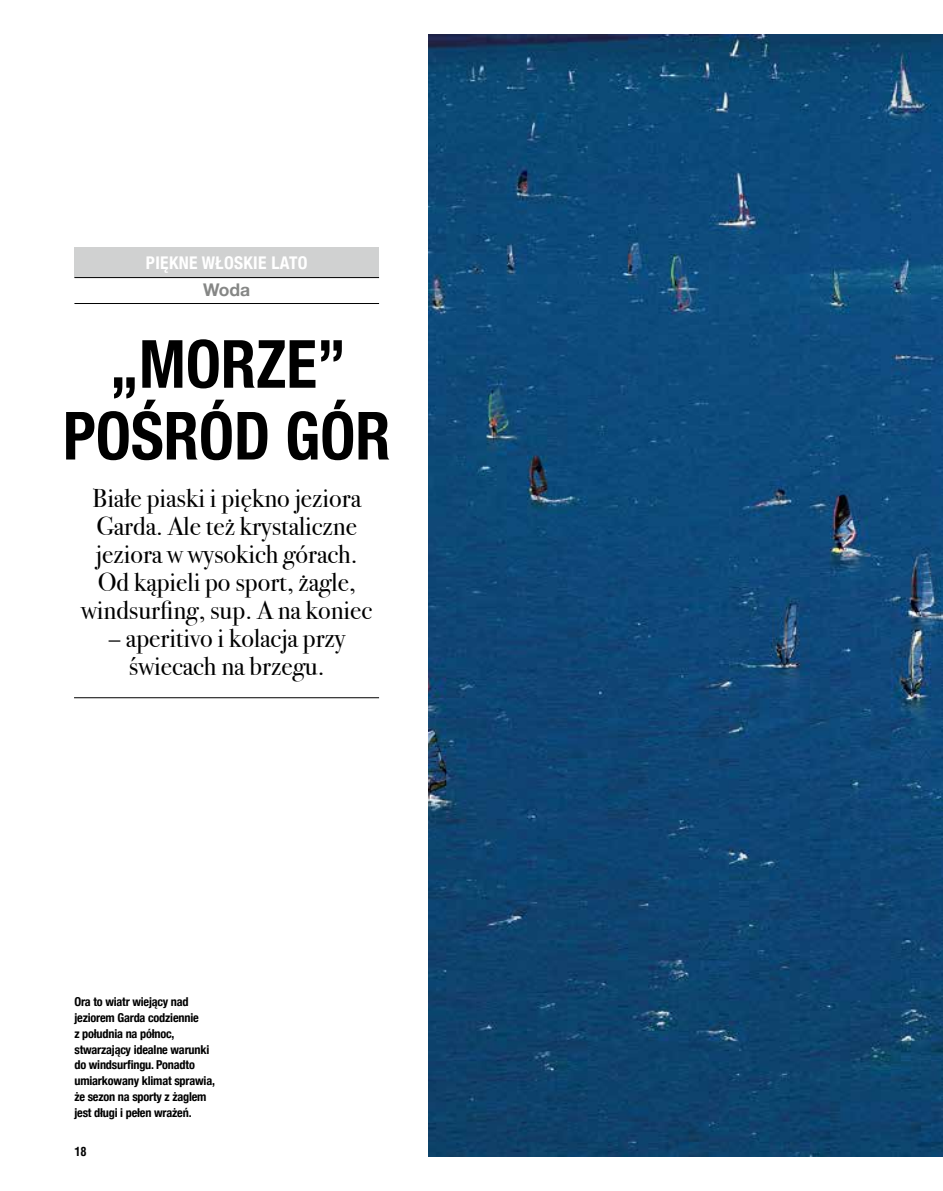
<style>
.page{position:relative;width:943px;height:1191px;background:#fff}
.page>*{position:absolute;margin:0;border:0;box-sizing:border-box;transform-origin:0 0}
.t1{font:700 condensed 66.5px/71.8px "Helvetica Neue";color:#000;text-align:center;scale:.95 1}
.t2{font:26.25px/28px "Bodoni Svty Two ITCTT";color:#000;text-align:center}
.t3{font:700 condensed 17.5px "Helvetica Neue";letter-spacing:.02em;color:#fff}
.t4{font:700 17.5px "Helvetica Neue";color:#868786}
.t5{font:700 condensed 12.25px/15.8px "Helvetica Neue";letter-spacing:-.015em;color:#000}
.t6{font:700 condensed 12.25px "Helvetica LT Std";color:#000}
</style>
<div class="page">
<img style="left:429px;top:35px;width:514px;height:1121px">
<div style="left:74px;top:247px;width:305px;height:30px;background:#d0d1d1"></div>
<hr style="left:74px;top:303px;width:305px;height:1px;background:#000">
<hr style="left:74px;top:277px;width:305px;height:1px;background:#000">
<hr style="left:74px;top:697px;width:305px;height:1px;background:#000">
<h3 class="t3" style="left:146px;top:248px;width:163px">PIĘKNE WŁOSKIE LATO</h3>
<h3 class="t4" style="left:203px;top:276px;width:48px">Woda</h3>
<h1 class="t1" style="left:63px;top:323px;width:346px">„MORZE”<br>POŚRÓD GÓR</h1>
<h2 class="t2" style="left:81px;top:481px;width:292px">Białe piaski i piękno jeziora<br>Garda. Ale też krystaliczne jeziora w wysokich górach.<br>Od kąpieli po sport, żagle, windsurfing, sup. A na koniec</h2>
<h2 class="t2" style="left:108px;top:621px;width:239px">– aperitivo i kolacja przy świecach na brzegu.</h2>
<p class="t5" style="left:74px;top:993px;width:142px">Ora to wiatr wiejący nad jeziorem Garda codziennie<br>z południa na północ, stwarzający idealne warunki do windsurfingu. Ponadto umiarkowany klimat sprawia, że sezon na sporty z żaglem jest długi i pełen wrażeń.</p>
<p class="t6" style="left:74px;top:1144px;width:14px">18</p>
</div>
